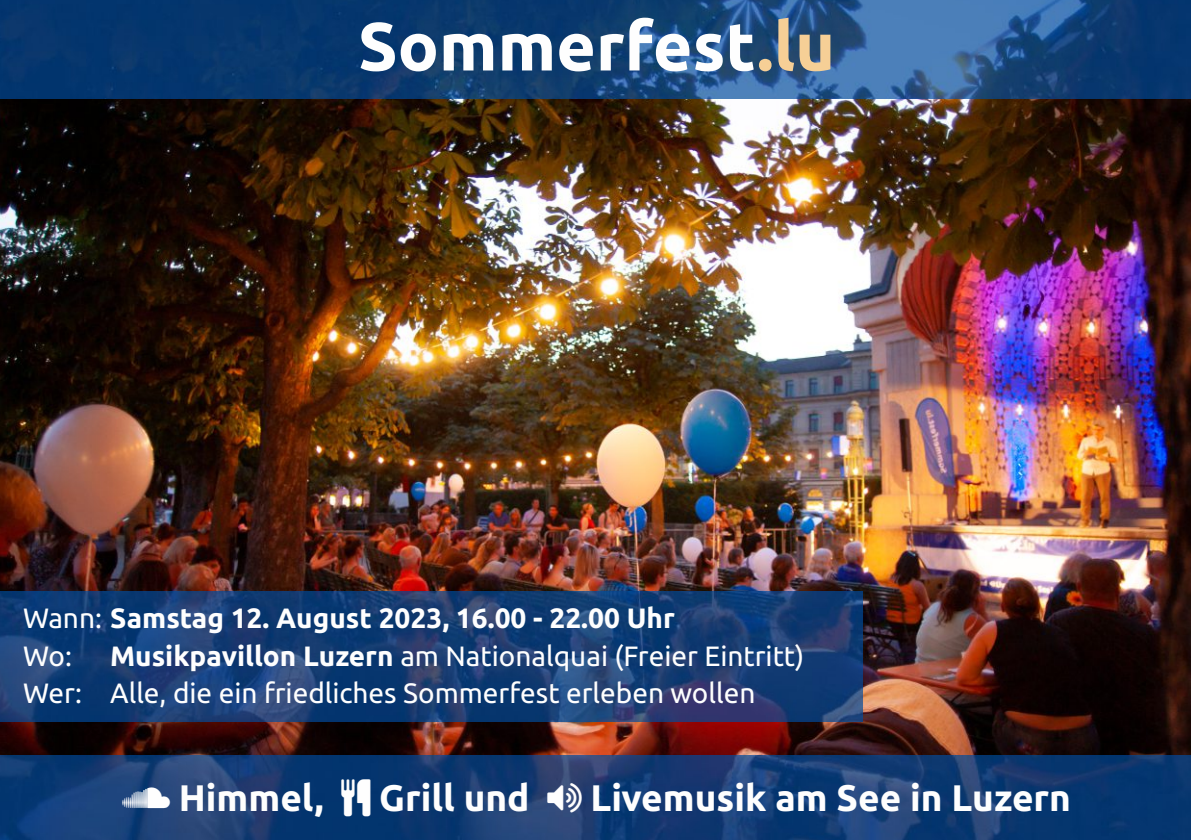
<style>
.page{position:relative;width:1191px;height:840px;background:#fff}
.page>*{position:absolute;margin:0;border:0;box-sizing:border-box;transform-origin:0 0}
.t1{font:700 68px "Ubuntu";color:#fefefe}
.t2{font:700 37px "Ubuntu";color:#fefefe}
.t3{font:28px "Ubuntu";color:#fefefe}
.t4{font:700 28px/37.6px "Ubuntu";color:#fefefe}
.s1{color:#f6cf96}
.s2{font-weight:400}
.s3{font-weight:700}
</style>
<div class="page">
<img style="left:0;top:99px;width:1191px;height:656px">
<img style="left:0;top:0;width:1191px;height:99px">
<img style="left:0;top:755px;width:1191px;height:84px">
<img style="left:0;top:591px;width:862px;height:129px">
<svg style="left:122px;top:786px;width:48px;height:21px"></svg>
<svg style="left:341px;top:778px;width:29px;height:37px"></svg>
<svg style="left:547px;top:782px;width:35px;height:29px"></svg>
<h1 class="t1" style="left:358px;top:18px;width:478px">Sommerfest<span class="s1">.lu</span></h1>
<p class="t4" style="left:23px;top:600px;width:653px"><span class="s2">Wann:</span> Samstag 12. August 2023, 16.00 - 22.00 Uhr<br><span class="s2">Wo:</span></p>
<p class="t3" style="left:110px;top:643px;width:695px"><span class="s3">Musikpavillon Luzern</span> am Nationalquai (Freier Eintritt)</p>
<p class="t3" style="left:23px;top:681px;width:734px">Wer: Alle, die ein friedliches Sommerfest erleben wollen</p>
<h2 class="t2" style="left:179px;top:781px;width:146px">Himmel,</h2>
<h2 class="t2" style="left:379px;top:781px;width:152px">Grill und</h2>
<h2 class="t2" style="left:590px;top:781px;width:482px">Livemusik am See in Luzern</h2>
</div>
